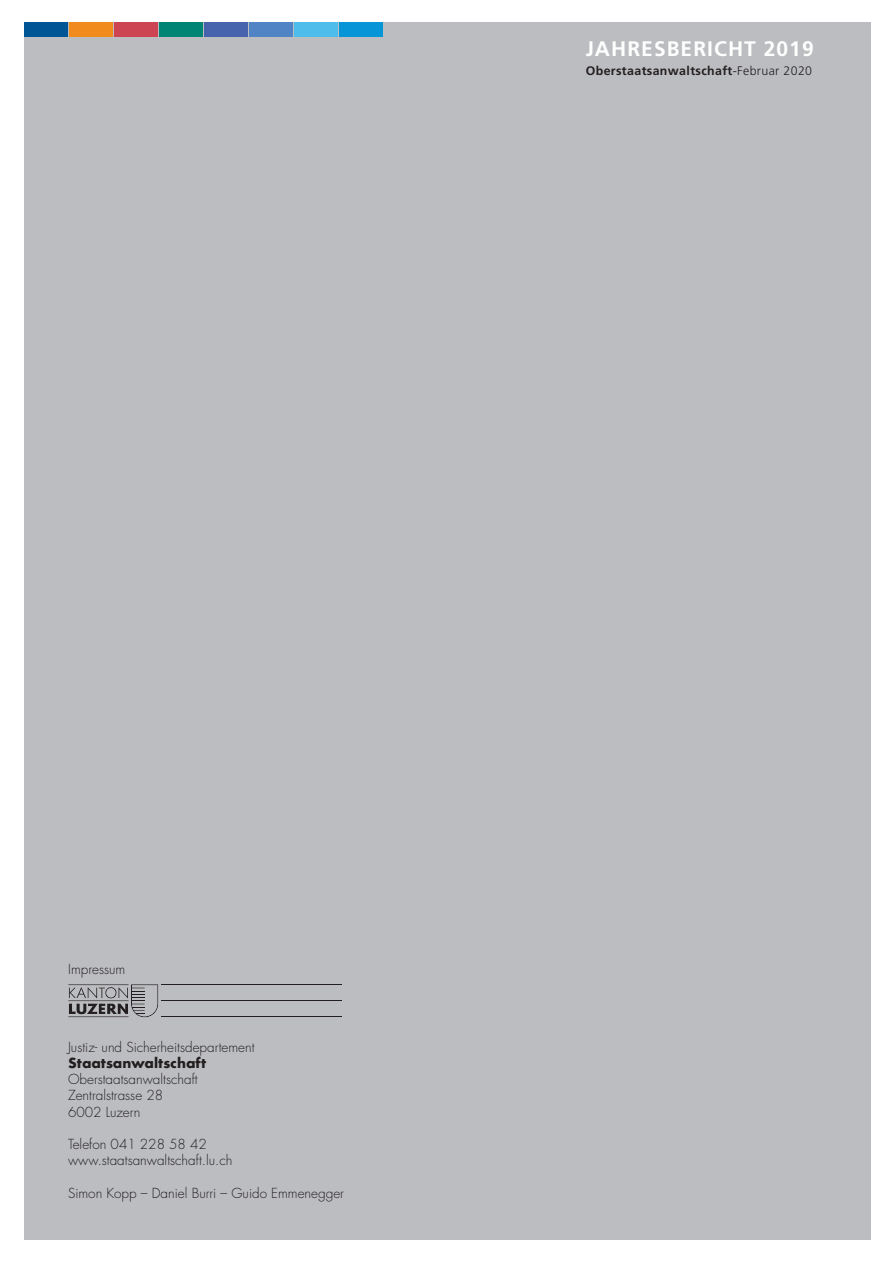
<style>
.page{position:relative;width:893px;height:1263px;background:#fff}
.page>*{position:absolute;margin:0;border:0;box-sizing:border-box;transform-origin:0 0}
.t1{font:700 21px "Frutiger";letter-spacing:.05em;color:#fff}
.t2{font:300 13.5px/16.2px "Futura";color:#231f20}
.t3{font:700 13.5px "Futura";color:#231f20}
.t4{font:700 12.3px "Frutiger";letter-spacing:.03em;color:#231f20}
.s1{font-weight:300}
</style>
<div class="page">
<div style="left:24px;top:22px;width:847px;height:1217px;background:#bcbdc0"></div>
<hr style="left:161px;top:1000px;width:180px;height:1px;background:#231f20">
<hr style="left:161px;top:1016px;width:180px;height:1px;background:#231f20">
<svg style="left:68px;top:984px;width:90px;height:33px"></svg>
<hr style="left:161px;top:984px;width:180px;height:1px;background:#231f20">
<div style="left:160px;top:22px;width:43px;height:15px;background:#008575"></div>
<div style="left:115px;top:22px;width:43px;height:15px;background:#cd4552"></div>
<div style="left:70px;top:22px;width:43px;height:15px;background:#f28b1d"></div>
<div style="left:25px;top:22px;width:43px;height:15px;background:#005594"></div>
<div style="left:205px;top:22px;width:43px;height:15px;background:#4863ae"></div>
<div style="left:249px;top:22px;width:43px;height:15px;background:#5084c4"></div>
<div style="left:294px;top:23px;width:43px;height:14px;background:#4fbdec"></div>
<div style="left:340px;top:23px;width:43px;height:14px;background:#0696d7"></div>
<h1 class="t1" style="left:586px;top:37px;width:229px">JAHRESBERICHT 2019</h1>
<p class="t4" style="left:586px;top:63px;width:228px">Oberstaatsanwaltschaft<span class="s1">-Februar 2020</span></p>
<p class="t2" style="left:68px;top:961px;width:59px">Impressum</p>
<p class="t2" style="left:68px;top:1039px;width:188px">Justiz- und Sicherheitsdepartement</p>
<p class="t3" style="left:68px;top:1053px;width:140px">Staatsanwaltschaft</p>
<p class="t2" style="left:68px;top:1071px;width:131px">Oberstaatsanwaltschaft<br>Zentralstrasse 28<br>6002 Luzern</p>
<p class="t2" style="left:68px;top:1136px;width:166px">Telefon 041 228 58 42 www.staatsanwaltschaft.lu.ch</p>
<p class="t2" style="left:68px;top:1185px;width:277px">Simon Kopp – Daniel Burri – Guido Emmenegger</p>
</div>
